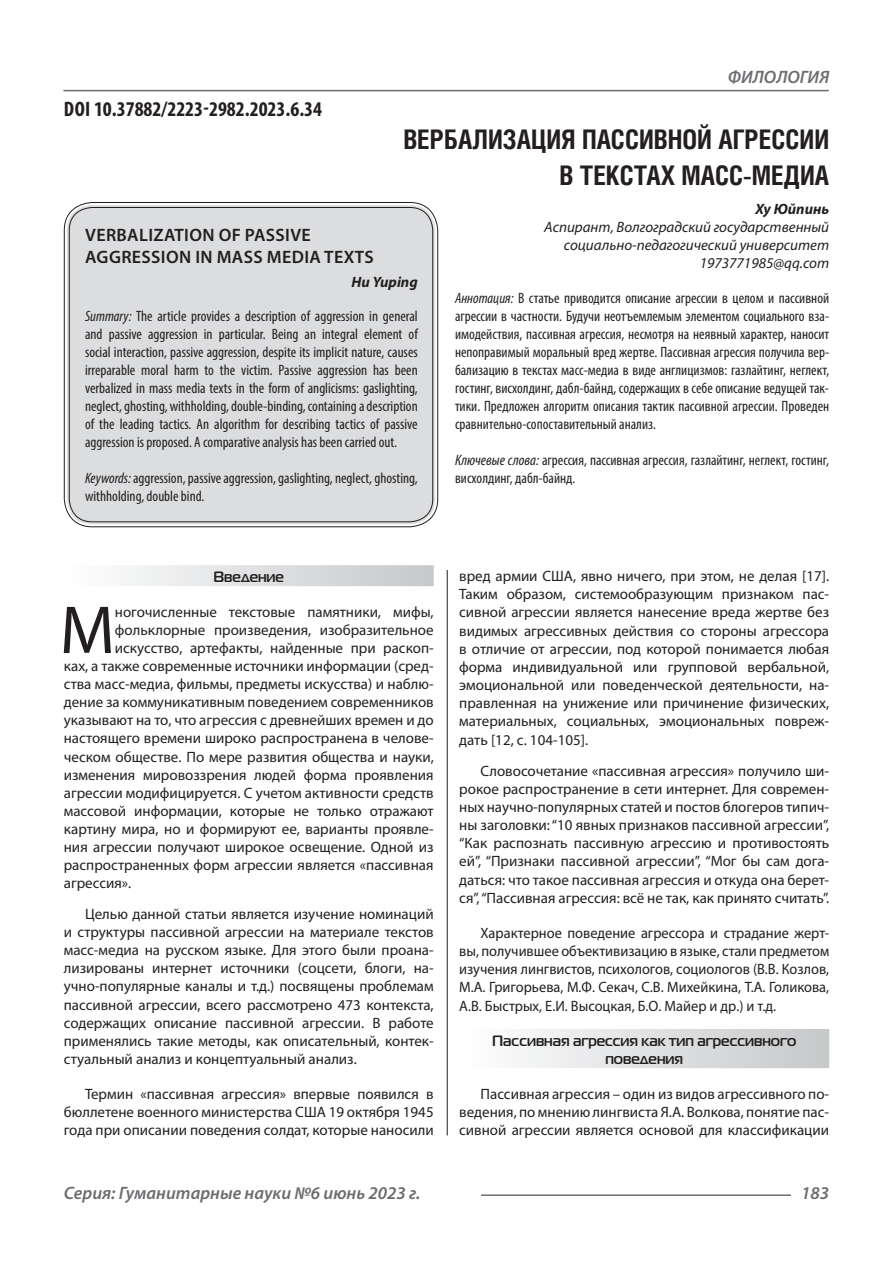
<style>
.page{position:relative;width:893px;height:1263px;background:#fff}
.page>*{position:absolute;margin:0;border:0;box-sizing:border-box;transform-origin:0 0}
.Статья_текст_первый{font:68.4px "Myriad Pro";color:#231f20}
.Статья_название{font:700 27px "Helios Cond C";color:#231f20}
.ДОИ{font:700 condensed 21px "Myriad Pro";color:#231f20}
.Статья_название_англ{font:600 18px/21.6px "Myriad Pro";letter-spacing:.02em;color:#231f20}
.t1{font:italic 600 18px "Myriad Pro";color:#6c6d70}
.Статья_текст{font:15px/18.1px "Myriad Pro";color:#231f20;text-align:justify}
.Статья_текст_первый-2{font:15px "Myriad Pro";color:#231f20}
.Статья_аннотация_анг{font:condensed 15px/18px "Myriad Pro";color:#231f20;text-align:justify}
.Статья_аннотация_тек{font:condensed 15px/18px "Myriad Pro";color:#231f20;text-align:justify}
.Статья_текст-2{font:15px/18.1px "Myriad Pro";color:#231f20;text-align:justify;scale:.96 1}
.Статья_автор_инфо{font:italic 15px "Myriad Pro";color:#231f20}
.Статья_подзаголовок{font:700 15px "Magistral C";color:#231f20}
.Статья_автор_фио_рус{font:italic 700 15px "Myriad Pro";color:#231f20}
.Статья_автор_англ{font:italic 700 15px "Myriad Pro";color:#231f20}
.s1{font-style:italic}
</style>
<div class="page">
<hr style="left:447px;top:128px;width:1px;height:1007px;background:#231f20">
<hr style="left:63px;top:90px;width:766px;height:1px;background:#6c6d70">
<hr style="left:481px;top:1194px;width:310px;height:2px;background:#6c6d70">
<div style="left:441px;top:125px;width:10px;height:445px;background:#fff"></div>
<div style="left:67px;top:205px;width:368px;height:319px;background:#dcdddf;border-radius:26px"></div>
<div style="left:64px;top:202px;width:374px;height:325px;border:1px solid #231f20;border-radius:28px"></div>
<div style="left:69px;top:207px;width:364px;height:315px;border:1px solid #231f20;border-radius:23px"></div>
<div style="left:64px;top:565px;width:370px;height:21px;background:linear-gradient(to right,#fefeff,#c6c8ca)"></div>
<div style="left:459px;top:1029px;width:370px;height:21px;background:linear-gradient(to right,#fefeff,#c6c8ca)"></div>
<div style="left:459px;top:1047px;width:370px;height:21px;background:linear-gradient(to right,#fefeff,#c6c8ca)"></div>
<p class="ДОИ" style="left:64px;top:96px;width:260px">DOI 10.37882/2223-2982.2023.6.34</p>
<p class="t1" style="left:728px;top:66px;width:103px">ФИЛОЛОГИЯ</p>
<p class="Статья_название" style="left:403px;top:124px;width:427px">ВЕРБАЛИЗАЦИЯ ПАССИВНОЙ АГРЕССИИ</p>
<p class="Статья_название" style="left:560px;top:160px;width:271px">В ТЕКСТАХ МАСС-МЕДИА</p>
<p class="Статья_автор_фио_рус" style="left:755px;top:199px;width:75px">Ху Юйпинь</p>
<p class="Статья_автор_инфо" style="left:544px;top:218px;width:286px">Аспирант, Волгоградский государственный</p>
<p class="Статья_автор_инфо" style="left:564px;top:236px;width:267px">социально-педагогический университет</p>
<p class="Статья_автор_инфо" style="left:700px;top:254px;width:131px">1973771985@qq.com</p>
<p class="Статья_аннотация_тек" style="left:455px;top:288px;width:376px"><span class="s1">Аннотация:</span> В статье приводится описание агрессии в целом и пассивной агрессии в частности. Будучи неотъемлемым элементом социального вза&shy;имодействия, пассивная агрессия, несмотря на неявный характер, наносит непоправимый моральный вред жертве. Пассивная агрессия получила вер&shy;бализацию в текстах масс-медиа в виде англицизмов: газлайтинг, неглект, гостинг, висхолдинг, дабл-байнд, содержащих в себе описание ведущей так&shy;тики. Предложен алгоритм описания тактик пассивной агрессии. Проведен сравнительно-сопоставительный анализ.</p>
<p class="Статья_аннотация_тек" style="left:455px;top:450px;width:376px"><span class="s1">Ключевые слова:</span> агрессия, пассивная агрессия, газлайтинг, неглект, гостинг, висхолдинг, дабл-байнд.</p>
<p class="Статья_название_англ" style="left:85px;top:224px;width:290px">VERBALIZATION OF PASSIVE<br>AGGRESSION IN MASS MEDIA TEXTS</p>
<p class="Статья_автор_англ" style="left:352px;top:272px;width:68px">Hu Yuping</p>
<p class="Статья_аннотация_анг" style="left:85px;top:306px;width:334px"><span class="s1">Summary:</span> The article provides a description of aggression in general and passive aggression in particular. Being an integral element of social interaction, passive aggression, despite its implicit nature, causes irreparable moral harm to the victim. Passive aggression has been verbalized in mass media texts in the form of anglicisms: gaslighting, neglect, ghosting, withholding, double-binding, containing a description of the leading tactics. An algorithm for describing tactics of passive aggression is proposed. A comparative analysis has been carried out.</p>
<p class="Статья_аннотация_анг" style="left:85px;top:468px;width:334px"><span class="s1">Keywords:</span> aggression, passive aggression, gaslighting, neglect, ghosting, withholding, double bind.</p>
<p class="Статья_подзаголовок" style="left:213px;top:568px;width:72px">Введение</p>
<p class="Статья_текст_первый" style="left:60px;top:588px;width:57px">М</p>
<p class="Статья_текст_первый-2" style="left:115px;top:603px;width:320px">ногочисленные текстовые памятники, мифы,</p>
<p class="Статья_текст_первый-2" style="left:115px;top:621px;width:320px">фольклорные произведения, изобразительное</p>
<p class="Статья_текст_первый-2" style="left:115px;top:639px;width:320px">искусство, артефакты, найденные при раскоп-</p>
<p class="Статья_текст_первый-2" style="left:64px;top:657px;width:371px">ках, а также современные источники информации (сред-</p>
<p class="Статья_текст_первый-2" style="left:64px;top:675px;width:371px">ства масс-медиа, фильмы, предметы искусства) и наблю-</p>
<p class="Статья_текст_первый-2" style="left:64px;top:693px;width:371px">дение за коммуникативным поведением современников</p>
<p class="Статья_текст_первый-2" style="left:64px;top:711px;width:371px">указывают на то, что агрессия с древнейших времен и до</p>
<p class="Статья_текст_первый-2" style="left:64px;top:729px;width:371px">настоящего времени широко распространена в челове-</p>
<p class="Статья_текст_первый-2" style="left:64px;top:747px;width:371px">ческом обществе. По мере развития общества и науки,</p>
<p class="Статья_текст_первый-2" style="left:64px;top:765px;width:371px">изменения мировоззрения людей форма проявления</p>
<p class="Статья_текст_первый-2" style="left:64px;top:783px;width:371px">агрессии модифицируется. С учетом активности средств</p>
<p class="Статья_текст_первый-2" style="left:64px;top:801px;width:371px">массовой информации, которые не только отражают</p>
<p class="Статья_текст_первый-2" style="left:64px;top:820px;width:371px">картину мира, но и формируют ее, варианты проявле-</p>
<p class="Статья_текст_первый-2" style="left:64px;top:838px;width:371px">ния агрессии получают широкое освещение. Одной из</p>
<p class="Статья_текст_первый-2" style="left:64px;top:856px;width:371px">распространенных форм агрессии является «пассивная</p>
<p class="Статья_текст_первый-2" style="left:64px;top:874px;width:69px">агрессия».</p>
<p class="Статья_текст" style="left:64px;top:905px;width:371px;text-indent:21px">Целью данной статьи является изучение номинаций и структуры пассивной агрессии на материале текстов масс-медиа на русском языке. Для этого были проана&shy;лизированы интернет источники (соцсети, блоги, на&shy;учно-популярные каналы и т.д.) посвящены проблемам пассивной агрессии, всего рассмотрено 473 контекста, содержащих описание пассивной агрессии. В работе применялись такие методы, как описательный, контек&shy;стуальный анализ и концептуальный анализ.</p>
<p class="Статья_текст" style="left:64px;top:1084px;width:371px;text-indent:21px">Термин «пассивная агрессия» впервые появился в бюллетене военного министерства США 19 октября 1945 года при описании поведения солдат, которые наносили</p>
<p class="Статья_текст" style="left:459px;top:567px;width:371px">вред армии США, явно ничего, при этом, не делая [17].<br>Таким образом, системообразующим признаком пас&shy;сивной агрессии является нанесение вреда жертве без видимых агрессивных действия со стороны агрессора в отличие от агрессии, под которой понимается любая форма индивидуальной или групповой вербальной, эмоциональной или поведенческой деятельности, на&shy;правленная на унижение или причинение физических, материальных, социальных, эмоциональных повреж&shy;дать [12, с. 104-105].</p>
<p class="Статья_текст" style="left:459px;top:761px;width:371px;text-indent:21px">Словосочетание «пассивная агрессия» получило ши&shy;рокое распространение в сети интернет. Для современ&shy;ных научно-популярных статей и постов блогеров типич&shy;ны заголовки: “10 явных признаков пассивной агрессии”, “Как распознать пассивную агрессию и противостоять ей”, “Признаки пассивной агрессии”, “Мог бы сам дога&shy;даться: что такое пассивная агрессия и откуда она берет&shy;ся”, “Пассивная агрессия: всё не так, как принято считать”.</p>
<p class="Статья_текст-2" style="left:459px;top:923px;width:387px;text-indent:21px">Характерное поведение агрессора и страдание жерт&shy;вы, получившее объективизацию в языке, стали предметом изучения лингвистов, психологов, социологов (В.В. Козлов, М.А. Григорьева, М.Ф. Секач, С.В. Михейкина, Т.А. Голикова, А.В. Быстрых, Е.И. Высоцкая, Б.О. Майер и др.) и т.д.</p>
<p class="Статья_подзаголовок" style="left:492px;top:1031px;width:306px">Пассивная агрессия как тип агрессивного</p>
<p class="Статья_подзаголовок" style="left:605px;top:1050px;width:79px">поведения</p>
<p class="Статья_текст" style="left:459px;top:1085px;width:371px;text-indent:21px">Пассивная агрессия – один из видов агрессивного по&shy;ведения, по мнению лингвиста Я.А. Волкова, понятие пас&shy;сивной агрессии является основой для классификации</p>
<p class="t1" style="left:64px;top:1182px;width:358px">Серия: Гуманитарные науки №6 июнь 2023 г.</p>
<p class="t1" style="left:801px;top:1182px;width:30px">183</p>
</div>
